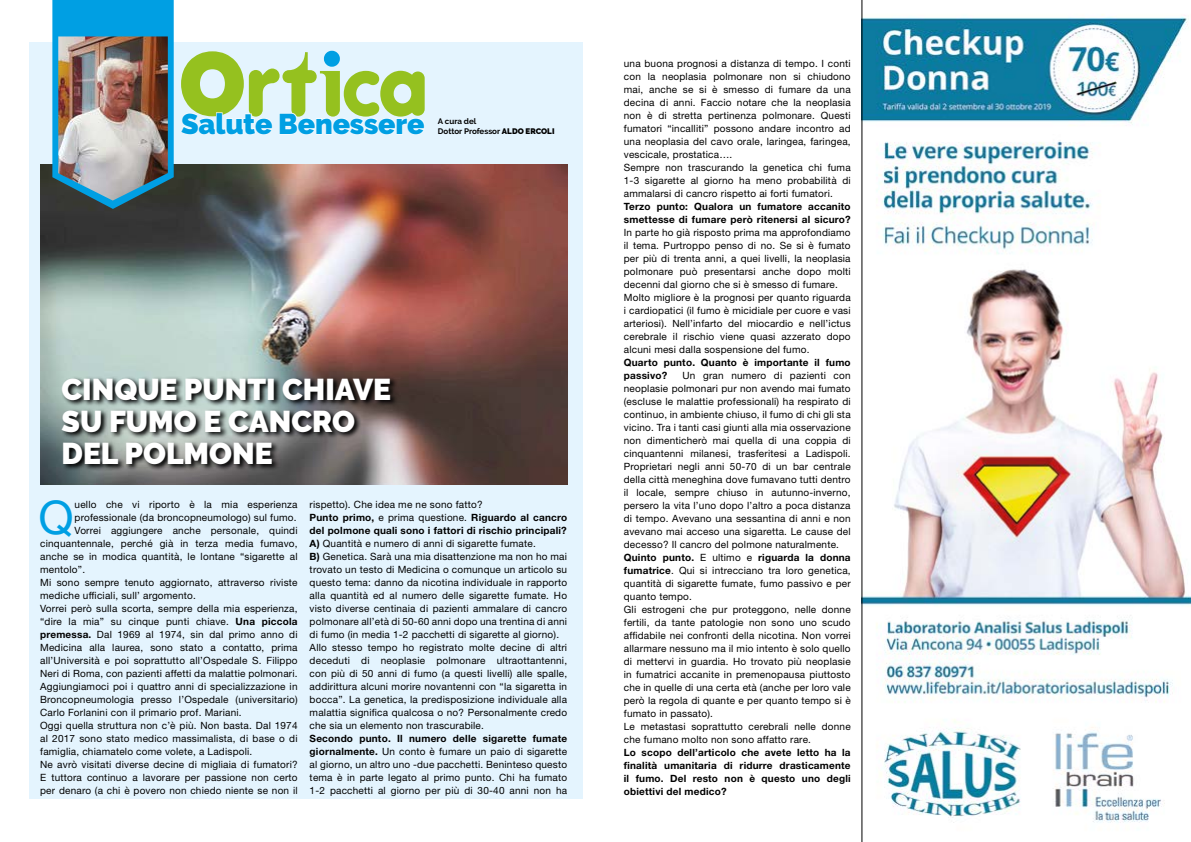
<style>
.page{position:relative;width:1191px;height:842px;background:#fff}
.page>*{position:absolute;margin:0;border:0;box-sizing:border-box;transform-origin:0 0}
.t1{font:46.4px "Helvetica Neue LT Std";color:#009fe3}
.t2{font:900 30px/32px "Raleway";color:#fff}
.t3{font:900 28.5px "Raleway";letter-spacing:-.005em;color:#009fe3}
.t4{font:10px/13px "Helvetica Neue LT Std";letter-spacing:.02em;color:#000}
.t5{font:700 10px/13px "Helvetica Neue LT Std";letter-spacing:.02em;color:#000}
.t6{font:700 8px/10px "Raleway";color:#000}
.s1{font-weight:900}
.s2{font-weight:700}
</style>
<div class="page">
<div style="left:29px;top:43px;width:554px;height:756px;background:#e4f4fe"></div>
<img style="left:40px;top:164px;width:527px;height:321px">
<img style="left:861px;top:0;width:330px;height:842px">
<svg style="left:181px;top:51px;width:244px;height:84px"></svg>
<svg style="left:52px;top:0;width:122px;height:209px;background:#0b90c8"></svg>
<img style="left:58px;top:36px;width:110px;height:165px">
<svg style="left:61px;top:376px;width:337px;height:95px;background:#656967"></svg>
<h3 class="t3" style="left:181px;top:107px;width:245px">Salute Benessere</h3>
<p class="t6" style="left:438px;top:116px;width:118px">A cura del<br>Dottor Professor <span class="s1">ALDO ERCOLI</span></p>
<h2 class="t2" style="left:61px;top:373px;width:331px">CINQUE PUNTI CHIAVE<br>SU FUMO E CANCRO<br>DEL POLMONE</h2>
<h1 class="t1" style="left:38px;top:490px;width:37px">Q</h1>
<p class="t4" style="left:75px;top:498px;width:224px">uello che vi riporto è la mia esperienza</p>
<p class="t4" style="left:75px;top:511px;width:223px">professionale (da broncopneumologo) sul fumo.</p>
<p class="t4" style="left:75px;top:524px;width:224px">Vorrei aggiungere anche personale, quindi</p>
<p class="t4" style="left:40px;top:537px;width:259px">cinquantennale, perché già in terza media fumavo,</p>
<p class="t4" style="left:40px;top:550px;width:259px">anche se in modica quantità, le lontane “sigarette al</p>
<p class="t4" style="left:40px;top:563px;width:46px">mentolo”.</p>
<p class="t4" style="left:40px;top:576px;width:259px">Mi sono sempre tenuto aggiornato, attraverso riviste</p>
<p class="t4" style="left:40px;top:589px;width:157px">mediche ufficiali, sull’ argomento.</p>
<p class="t4" style="left:40px;top:602px;width:259px">Vorrei però sulla scorta, sempre della mia esperienza,</p>
<p class="t4" style="left:40px;top:615px;width:259px">“dire la mia” su cinque punti chiave. <span class="s2">Una piccola</span></p>
<p class="t4" style="left:40px;top:628px;width:259px"><span class="s2">premessa.</span> Dal 1969 al 1974, sin dal primo anno di</p>
<p class="t4" style="left:40px;top:641px;width:259px">Medicina alla laurea, sono stato a contatto, prima</p>
<p class="t4" style="left:40px;top:654px;width:259px">all’Università e poi soprattutto all’Ospedale S. Filippo</p>
<p class="t4" style="left:40px;top:667px;width:259px">Neri di Roma, con pazienti affetti da malattie polmonari.</p>
<p class="t4" style="left:40px;top:680px;width:259px">Aggiungiamoci poi i quattro anni di specializzazione in</p>
<p class="t4" style="left:40px;top:693px;width:259px">Broncopneumologia presso l’Ospedale (universitario)</p>
<p class="t4" style="left:40px;top:706px;width:203px">Carlo Forlanini con il primario prof. Mariani.</p>
<p class="t4" style="left:40px;top:719px;width:259px">Oggi quella struttura non c’è più. Non basta. Dal 1974</p>
<p class="t4" style="left:40px;top:732px;width:259px">al 2017 sono stato medico massimalista, di base o di</p>
<p class="t4" style="left:40px;top:745px;width:214px">famiglia, chiamatelo come volete, a Ladispoli.</p>
<p class="t4" style="left:40px;top:758px;width:259px">Ne avrò visitati diverse decine di migliaia di fumatori?</p>
<p class="t4" style="left:40px;top:771px;width:259px">E tuttora continuo a lavorare per passione non certo</p>
<p class="t4" style="left:40px;top:784px;width:259px">per denaro (a chi è povero non chiedo niente se non il</p>
<p class="t4" style="left:310px;top:498px;width:259px">rispetto). Che idea me ne sono fatto?<br><span class="s2">Punto primo,</span> e prima questione. <span class="s2">Riguardo al cancro del polmone quali sono i fattori di rischio principali?<br>A)</span> Quantità e numero di anni di sigarette fumate.<br><span class="s2">B)</span> Genetica. Sarà una mia disattenzione ma non ho mai trovato un testo di Medicina o comunque un articolo su questo tema: danno da nicotina individuale in rapporto alla quantità ed al numero delle sigarette fumate. Ho visto diverse centinaia di pazienti ammalare di cancro polmonare all’età di 50-60 anni dopo una trentina di anni di fumo (in media 1-2 pacchetti di sigarette al giorno).<br>Allo stesso tempo ho registrato molte decine di altri deceduti di neoplasie polmonare ultraottantenni, con più di 50 anni di fumo (a questi livelli) alle spalle, addirittura alcuni morire novantenni con “la sigaretta in bocca”. La genetica, la predisposizione individuale alla malattia significa qualcosa o no? Personalmente credo che sia un elemento non trascurabile.</p>
<p class="t4" style="left:310px;top:732px;width:259px;text-align:justify"><span class="s2">Secondo punto. Il numero delle sigarette fumate giornalmente.</span> Un conto è fumare un paio di sigarette al giorno, un altro uno -due pacchetti. Beninteso questo tema è in parte legato al primo punto. Chi ha fumato 1-2 pacchetti al giorno per più di 30-40 anni non ha</p>
<p class="t4" style="left:624px;top:57px;width:228px">una buona prognosi a distanza di tempo. I conti con la neoplasia polmonare non si chiudono mai, anche se si è smesso di fumare da una decina di anni. Faccio notare che la neoplasia non è di stretta pertinenza polmonare. Questi fumatori “incalliti” possono andare incontro ad una neoplasia del cavo orale, laringea, faringea, vescicale, prostatica….<br>Sempre non trascurando la genetica chi fuma 1-3 sigarette al giorno ha meno probabilità di ammalarsi di cancro rispetto ai forti fumatori.</p>
<p class="t5" style="left:624px;top:200px;width:228px">Terzo punto: Qualora un fumatore accanito smettesse di fumare però ritenersi al sicuro?</p>
<p class="t4" style="left:624px;top:226px;width:228px">In parte ho già risposto prima ma approfondiamo il tema. Purtroppo penso di no. Se si è fumato per più di trenta anni, a quei livelli, la neoplasia polmonare può presentarsi anche dopo molti decenni dal giorno che si è smesso di fumare.<br>Molto migliore è la prognosi per quanto riguarda i cardiopatici (il fumo è micidiale per cuore e vasi arteriosi). Nell’infarto del miocardio e nell’ictus cerebrale il rischio viene quasi azzerato dopo alcuni mesi dalla sospensione del fumo.</p>
<p class="t5" style="left:624px;top:356px;width:228px">Quarto punto. Quanto è importante il fumo passivo?</p>
<p class="t4" style="left:624px;top:369px;width:228px;text-indent:59px">Un gran numero di pazienti con neoplasie polmonari pur non avendo mai fumato (escluse le malattie professionali) ha respirato di continuo, in ambiente chiuso, il fumo di chi gli sta vicino. Tra i tanti casi giunti alla mia osservazione non dimenticherò mai quella di una coppia di cinquantenni milanesi, trasferitesi a Ladispoli.<br>Proprietari negli anni 50-70 di un bar centrale della città meneghina dove fumavano tutti dentro il locale, sempre chiuso in autunno-inverno, persero la vita l’uno dopo l’altro a poca distanza di tempo. Avevano una sessantina di anni e non avevano mai acceso una sigaretta. Le cause del decesso? Il cancro del polmone naturalmente.<br><span class="s2">Quinto punto.</span> E ultimo e <span class="s2">riguarda la donna fumatrice</span>. Qui si intrecciano tra loro genetica, quantità di sigarette fumate, fumo passivo e per quanto tempo.<br>Gli estrogeni che pur proteggono, nelle donne fertili, da tante patologie non sono uno scudo affidabile nei confronti della nicotina. Non vorrei allarmare nessuno ma il mio intento è solo quello di mettervi in guardia. Ho trovato più neoplasie in fumatrici accanite in premenopausa piuttosto che in quelle di una certa età (anche per loro vale però la regola di quante e per quanto tempo si è fumato in passato).<br>Le metastasi soprattutto cerebrali nelle donne che fumano molto non sono affatto rare.</p>
<p class="t5" style="left:624px;top:746px;width:228px;text-align:justify">Lo scopo dell’articolo che avete letto ha la finalità umanitaria di ridurre drasticamente il fumo. Del resto non è questo uno degli obiettivi del medico?</p>
</div>
